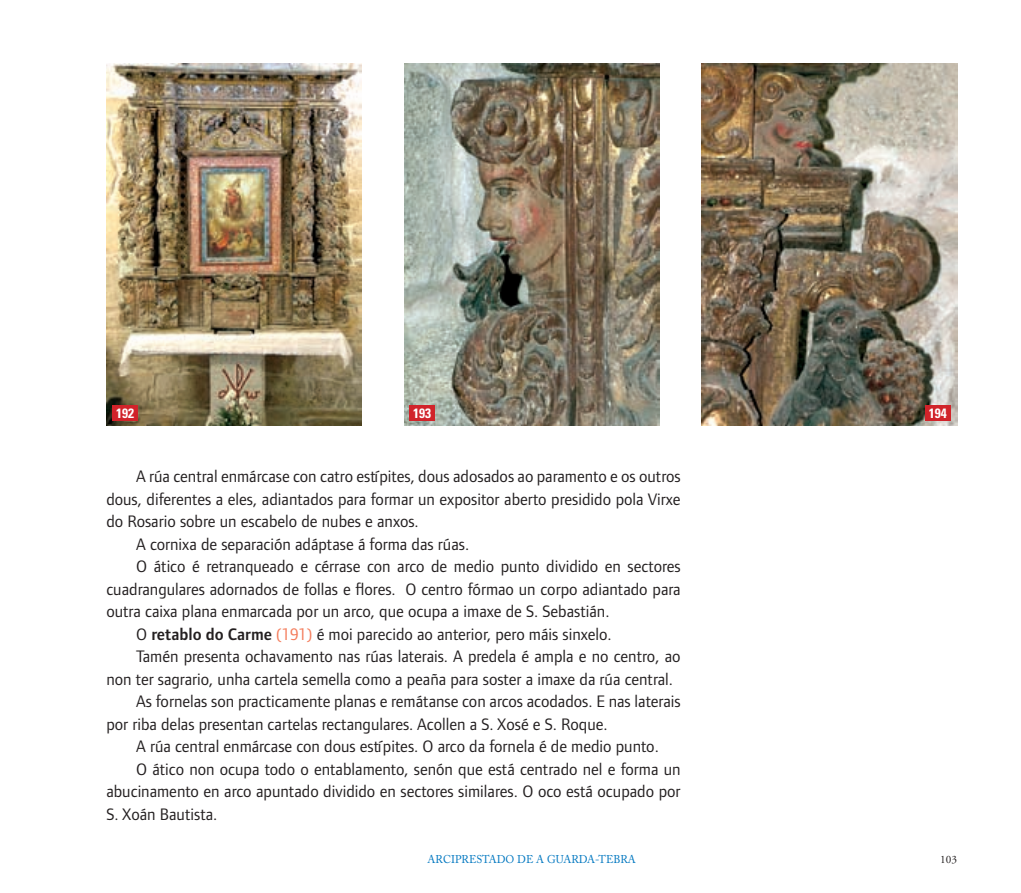
<style>
.page{position:relative;width:1021px;height:893px;background:#fff}
.page>*{position:absolute;margin:0;border:0;box-sizing:border-box;transform-origin:0 0}
.t1{font:17.25px "Foundry Form Sans";color:#231f20}
.t2{font:700 condensed 13.5px "Univers";color:#fff}
.t3{font:11.25px "Adobe Caslon";color:#0077c0;scale:.95 1}
.t4{font:11.25px "Adobe Garamond";color:#231f20}
.s1{font-weight:600}
.s2{color:#f47c5b}
</style>
<div class="page">
<img style="left:106px;top:64px;width:256px;height:361px">
<img style="left:404px;top:64px;width:255px;height:361px">
<img style="left:702px;top:64px;width:255px;height:361px">
<div style="left:113px;top:405px;width:25px;height:15px;background:#d1232a"></div>
<div style="left:409px;top:405px;width:25px;height:15px;background:#d1232a"></div>
<div style="left:925px;top:405px;width:25px;height:15px;background:#d1232a"></div>
<p class="t2" style="left:116px;top:405px;width:19px">192</p>
<p class="t2" style="left:413px;top:405px;width:19px">193</p>
<p class="t2" style="left:928px;top:405px;width:19px">194</p>
<p class="t1" style="left:136px;top:467px;width:546px">A rúa central enmárcase con catro estípites, dous adosados ao paramento e os outros</p>
<p class="t1" style="left:106px;top:489px;width:575px">dous, diferentes a eles, adiantados para formar un expositor aberto presidido pola Virxe</p>
<p class="t1" style="left:106px;top:512px;width:314px">do Rosario sobre un escabelo de nubes e anxos.</p>
<p class="t1" style="left:136px;top:534px;width:334px">A cornixa de separación adáptase á forma das rúas.</p>
<p class="t1" style="left:136px;top:557px;width:546px">O ático é retranqueado e cérrase con arco de medio punto dividido en sectores</p>
<p class="t1" style="left:106px;top:579px;width:576px">cuadrangulares adornados de follas e flores. O centro fórmao un corpo adiantado para</p>
<p class="t1" style="left:106px;top:602px;width:504px">outra caixa plana enmarcada por un arco, que ocupa a imaxe de S. Sebastián.</p>
<p class="t1" style="left:136px;top:624px;width:477px">O <span class="s1">retablo do Carme</span> <span class="s2">(191)</span> é moi parecido ao anterior, pero máis sinxelo.</p>
<p class="t1" style="left:136px;top:647px;width:546px">Tamén presenta ochavamento nas rúas laterais. A predela é ampla e no centro, ao</p>
<p class="t1" style="left:106px;top:669px;width:568px">non ter sagrario, unha cartela semella como a peaña para soster a imaxe da rúa central.</p>
<p class="t1" style="left:136px;top:692px;width:546px">As fornelas son practicamente planas e remátanse con arcos acodados. E nas laterais</p>
<p class="t1" style="left:106px;top:714px;width:503px">por riba delas presentan cartelas rectangulares. Acollen a S. Xosé e S. Roque.</p>
<p class="t1" style="left:136px;top:737px;width:524px">A rúa central enmárcase con dous estípites. O arco da fornela é de medio punto.</p>
<p class="t1" style="left:136px;top:759px;width:546px">O ático non ocupa todo o entablamento, senón que está centrado nel e forma un</p>
<p class="t1" style="left:106px;top:782px;width:575px">abucinamento en arco apuntado dividido en sectores similares. O oco está ocupado por</p>
<p class="t1" style="left:106px;top:804px;width:113px">S. Xoán Bautista.</p>
<p class="t3" style="left:427px;top:853px;width:216px">ARCIPRESTADO DE A GUARDA-TEBRA</p>
<p class="t4" style="left:940px;top:854px;width:18px">103</p>
</div>
